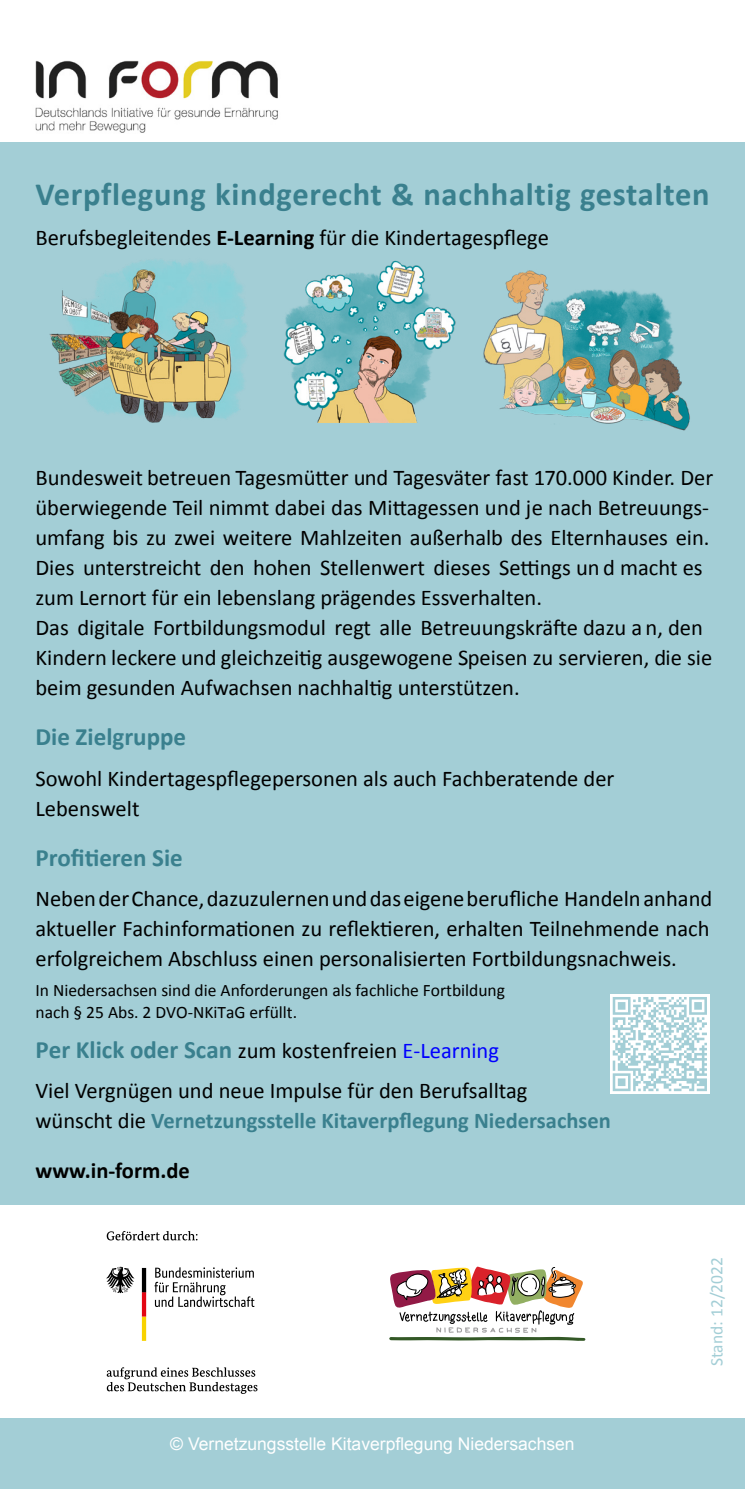
<style>
.page{position:relative;width:745px;height:1489px;background:#fff}
.page>*{position:absolute;margin:0;border:0;box-sizing:border-box;transform-origin:0 0}
.t1{font:700 32.5px "Calibri";letter-spacing:.02em;color:#3a808e}
.t2{font:700 25px "Calibri";color:#3a808e}
.t3{font:22.5px/30px "Calibri";color:#000}
.t4{font:700 22.5px "Calibri";color:#000}
.t5{font:17.5px/22.5px "Calibri";color:#000}
.t6{font:17.5px "Arial";color:#fff}
.t7{font:17.5px "Calibri";color:#a3ced6}
.s1{font-weight:700}
.s2{font-weight:400;font-size:22.5px;color:#000}
.s3{font-weight:400;font-size:22.5px;color:#00f}
.s4{font-weight:700;color:#3a808e}
</style>
<div class="page">
<div style="left:0;top:0;width:744px;height:1488px;background:#a3ced6"></div>
<div style="left:0;top:0;width:744px;height:142px;background:#fff"></div>
<div style="left:0;top:1205px;width:744px;height:212px;background:#fff"></div>
<img style="left:283px;top:260px;width:173px;height:162px">
<img style="left:49px;top:260px;width:198px;height:163px">
<img style="left:483px;top:270px;width:207px;height:161px">
<img style="left:35px;top:60px;width:243px;height:73px">
<svg style="left:107px;top:1231px;width:90px;height:9px"></svg>
<svg style="left:107px;top:1367px;width:150px;height:26px"></svg>
<svg style="left:106px;top:1266px;width:28px;height:27px"></svg>
<svg style="left:142px;top:1267px;width:4px;height:73px"></svg>
<svg style="left:154px;top:1267px;width:100px;height:39px"></svg>
<svg style="left:389px;top:1266px;width:196px;height:74px"></svg>
<div style="left:609px;top:994px;width:100px;height:99px;background:linear-gradient(to bottom,#fff,#fff)"></div>
<svg style="left:612px;top:996px;width:94px;height:95px"></svg>
<h1 class="t1" style="left:35px;top:174px;width:675px">Verpflegung kindgerecht &amp; nachhaltig gestalten</h1>
<p class="t3" style="left:35px;top:222px;width:514px">Berufsbegleitendes <span class="s1">E-Learning</span> für die Kindertagespflege</p>
<p class="t3" style="left:35px;top:462px;width:679px">Bundesweit betreuen Tagesmütter und Tagesväter fast 170.000 Kinder. Der überwiegende Teil nimmt dabei das Mittagessen und je nach Betreuungs&shy;umfang bis zu zwei weitere Mahlzeiten außerhalb des Elternhauses ein.<br>Dies unterstreicht den hohen Stellenwert dieses Settings un d macht es zum Lernort für ein lebenslang prägendes Essverhalten.<br>Das digitale Fortbildungsmodul regt alle Betreuungskräfte dazu a n, den Kindern leckere und gleichzeitig ausgewogene Speisen zu servieren, die sie beim gesunden Aufwachsen nachhaltig unterstützen.</p>
<p class="t2" style="left:35px;top:721px;width:152px">Die Zielgruppe</p>
<p class="t3" style="left:35px;top:762px;width:580px">Sowohl Kindertagespflegepersonen als auch Fachberatende der<br>Lebenswelt</p>
<p class="t2" style="left:35px;top:841px;width:149px">Profitieren Sie</p>
<p class="t3" style="left:35px;top:882px;width:678px">Neben der Chance, dazuzulernenunddas eigeneberufliche Handeln anhand aktueller Fachinformationen zu reflektieren, erhalten Teilnehmende nach erfolgreichem Abschluss einen personalisierten Fortbildungsnachweis.</p>
<p class="t5" style="left:35px;top:977px;width:471px">In Niedersachsen sind die Anforderungen als fachliche Fortbildung nach § 25 Abs. 2 DVO-NKiTaG erfüllt.</p>
<p class="t2" style="left:35px;top:1034px;width:465px">Per Klick oder Scan <span class="s2">zum kostenfreien</span> <span class="s3">E-Learning</span></p>
<p class="t3" style="left:35px;top:1074px;width:576px">Viel Vergnügen und neue Impulse für den Berufsalltag<br>wünscht die <span class="s4">Vernetzungsstelle Kitaverpflegung Niedersachsen</span></p>
<p class="t4" style="left:35px;top:1156px;width:156px">www.in-form.de</p>
<p class="t6" style="left:170px;top:1432px;width:405px">© Vernetzungsstelle Kitaverpflegung Niedersachsen</p>
<p class="t7" style="left:705px;top:1366px;width:111px;rotate:-90deg">Stand: 12/2022</p>
</div>
